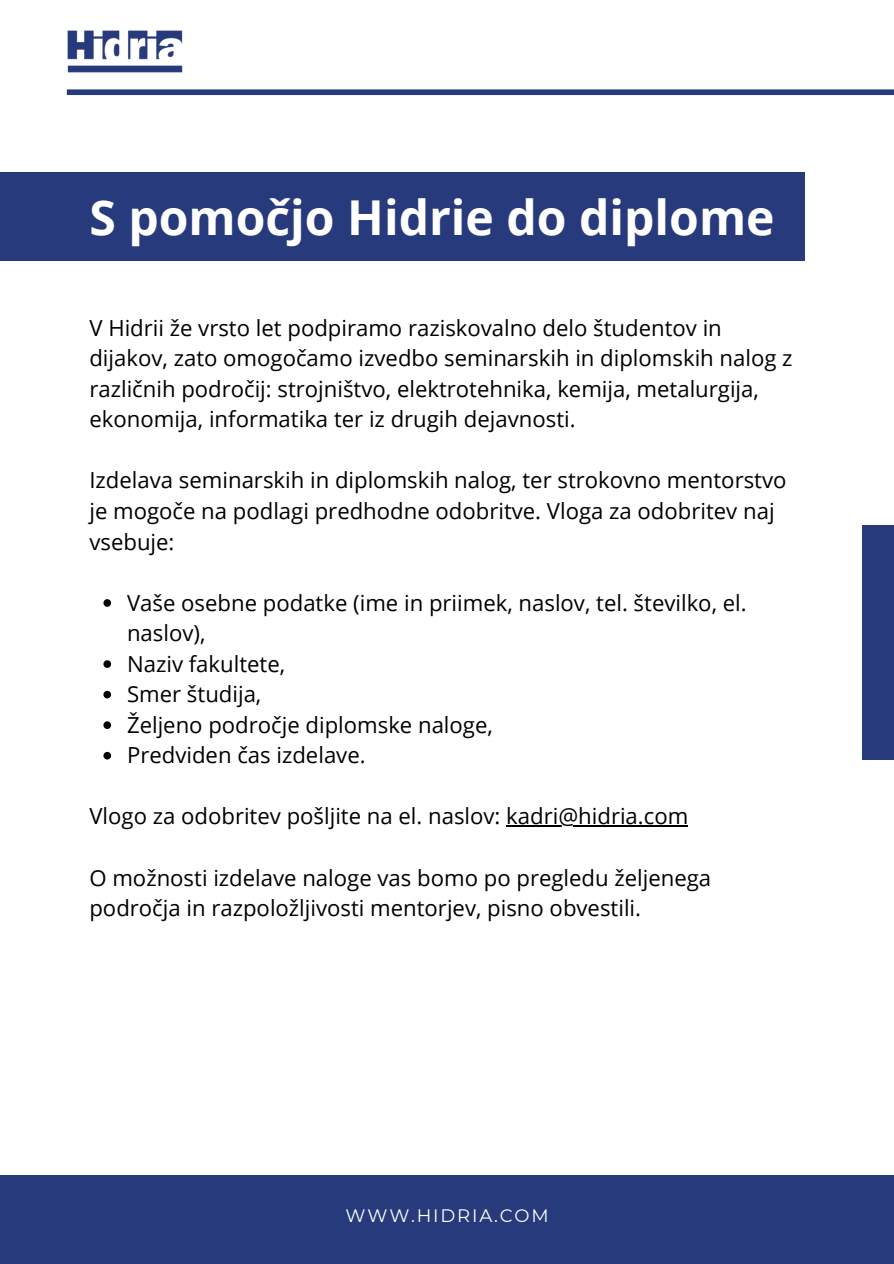
<style>
.page{position:relative;width:894px;height:1264px;background:#fff}
.page>*{position:absolute;margin:0;border:0;box-sizing:border-box;transform-origin:0 0}
.t1{font:700 48px "Open Sans";color:#fff}
.t2{font:22.05px/30.6px "Open Sans";color:#000}
.t3{font:18px "Montserrat";letter-spacing:.1em;color:#fff}
</style>
<div class="page">
<div style="left:0;top:1175px;width:893px;height:88px;background:#273a7c"></div>
<div style="left:67px;top:89px;width:826px;height:6px;background:#273a7c"></div>
<div style="left:862px;top:525px;width:31px;height:234px;background:#273a7c"></div>
<svg style="left:103px;top:599px;width:8px;height:8px"></svg>
<svg style="left:103px;top:660px;width:8px;height:8px"></svg>
<svg style="left:103px;top:690px;width:8px;height:8px"></svg>
<svg style="left:103px;top:721px;width:8px;height:8px"></svg>
<svg style="left:103px;top:752px;width:8px;height:7px"></svg>
<hr style="left:506px;top:825px;width:182px;height:2px;background:#000">
<img style="left:67px;top:30px;width:116px;height:43px">
<div style="left:0;top:172px;width:804px;height:89px;background:#273a7c"></div>
<p class="t1" style="left:89px;top:184px;width:686px">S pomočjo Hidrie do diplome</p>
<p class="t2" style="left:89px;top:312px;width:704px">V Hidrii že vrsto let podpiramo raziskovalno delo študentov in dijakov, zato omogočamo izvedbo seminarskih in diplomskih nalog z različnih področij: strojništvo, elektrotehnika, kemija, metalurgija, ekonomija, informatika ter iz drugih dejavnosti.</p>
<p class="t2" style="left:89px;top:464px;width:698px">Izdelava seminarskih in diplomskih nalog, ter strokovno mentorstvo je mogoče na podlagi predhodne odobritve. Vloga za odobritev naj vsebuje:</p>
<p class="t2" style="left:127px;top:586px;width:621px">Vaše osebne podatke (ime in priimek, naslov, tel. številko, el. naslov),</p>
<p class="t2" style="left:127px;top:648px;width:160px">Naziv fakultete,</p>
<p class="t2" style="left:127px;top:678px;width:136px">Smer študija,</p>
<p class="t2" style="left:127px;top:709px;width:367px">Željeno področje diplomske naloge,</p>
<p class="t2" style="left:127px;top:739px;width:240px">Predviden čas izdelave.</p>
<p class="t2" style="left:89px;top:800px;width:600px">Vlogo za odobritev pošljite na el. naslov: kadri@hidria.com</p>
<p class="t2" style="left:89px;top:861px;width:623px">O možnosti izdelave naloge vas bomo po pregledu željenega področja in razpoložljivosti mentorjev, pisno obvestili.</p>
<p class="t3" style="left:345px;top:1204px;width:204px">WWW.HIDRIA.COM</p>
</div>
